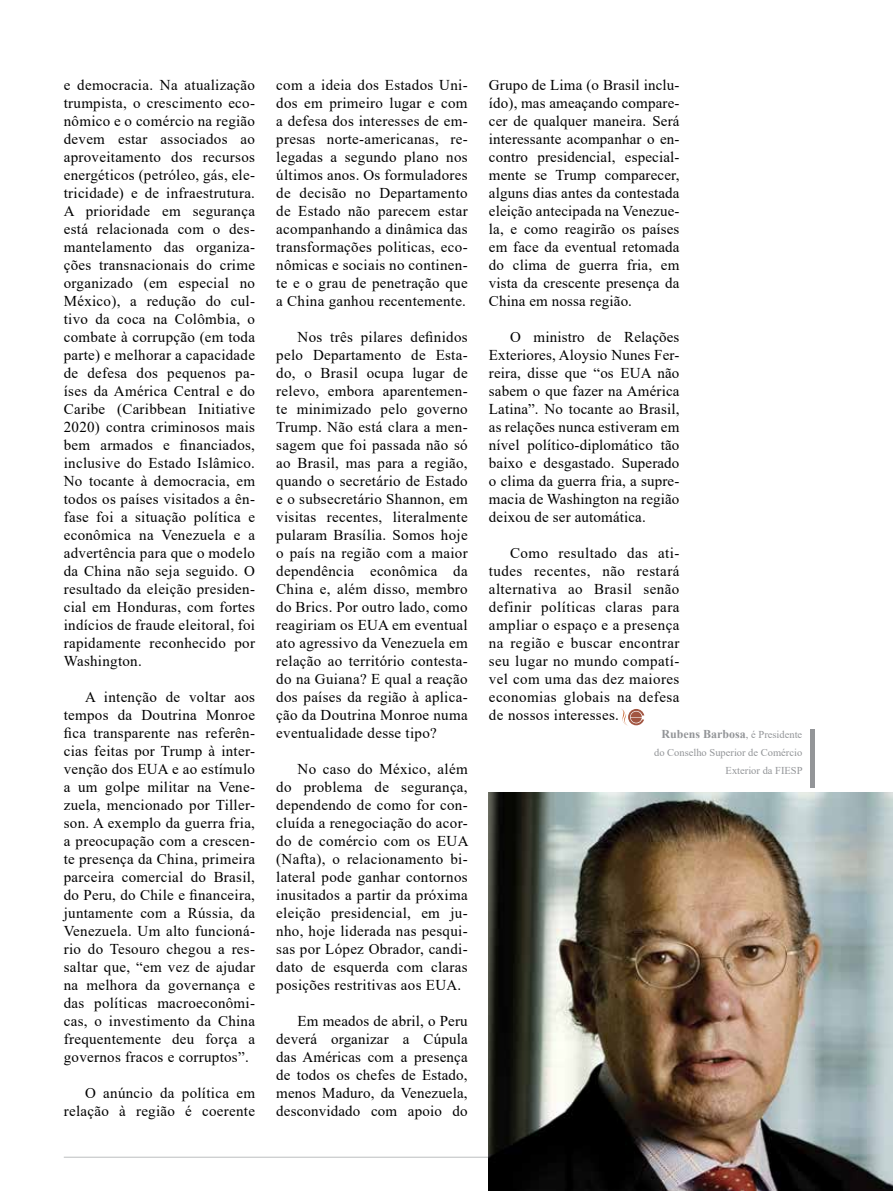
<style>
.page{position:relative;width:893px;height:1191px;background:#fff}
.page>*{position:absolute;margin:0;border:0;box-sizing:border-box;transform-origin:0 0}
.t1{font:15px/18px "Times New Roman";letter-spacing:.02em;color:#000;text-align:justify}
.t2{font:700 12px "Times New Roman";color:#939598}
.t3{font:10.5px/18px "Times New Roman";color:#939598;text-align:right}
.s1{font-weight:400;font-size:10.5px}
</style>
<div class="page">
<hr style="left:64px;top:1157px;width:789px;height:1px;background:#bcbec0">
<img style="left:489px;top:792px;width:404px;height:399px">
<hr style="left:811px;top:729px;width:4px;height:58px;background:#939598">
<svg style="left:621px;top:708px;width:23px;height:17px"></svg>
<p class="t1" style="left:64px;top:76px;width:193px">e democracia. Na atualização trumpista, o crescimento eco&shy;nômico e o comércio na região devem estar associados ao aproveitamento dos recursos energéticos (petróleo, gás, ele&shy;tricidade) e de infraestrutura.<br>A prioridade em segurança está relacionada com o des&shy;mantelamento das organiza&shy;ções transnacionais do crime organizado (em especial no México), a redução do cul&shy;tivo da coca na Colômbia, o combate à corrupção (em toda parte) e melhorar a capacidade de defesa dos pequenos pa&shy;íses da América Central e do Caribe (Caribbean Initiative 2020) contra criminosos mais bem armados e financiados, inclusive do Estado Islâmico.<br>No tocante à democracia, em todos os países visitados a ên&shy;fase foi a situação política e econômica na Venezuela e a advertência para que o modelo da China não seja seguido. O resultado da eleição presiden&shy;cial em Honduras, com fortes indícios de fraude eleitoral, foi rapidamente reconhecido por Washington.</p>
<p class="t1" style="left:64px;top:688px;width:193px;text-indent:21px">A intenção de voltar aos tempos da Doutrina Monroe fica transparente nas referên&shy;cias feitas por Trump à inter&shy;venção dos EUA e ao estímulo a um golpe militar na Vene&shy;zuela, mencionado por Tiller&shy;son. A exemplo da guerra fria, a preocupação com a crescen&shy;te presença da China, primeira parceira comercial do Brasil, do Peru, do Chile e financeira, juntamente com a Rússia, da Venezuela. Um alto funcioná&shy;rio do Tesouro chegou a res&shy;saltar que, “em vez de ajudar na melhora da governança e das políticas macroeconômi&shy;cas, o investimento da China frequentemente deu força a governos fracos e corruptos”.</p>
<p class="t1" style="left:64px;top:1084px;width:193px;text-align:right">O anúncio da política em relação à região é coerente</p>
<p class="t1" style="left:276px;top:76px;width:193px">com a ideia dos Estados Uni&shy;dos em primeiro lugar e com a defesa dos interesses de em&shy;presas norte-americanas, re&shy;legadas a segundo plano nos últimos anos. Os formuladores de decisão no Departamento de Estado não parecem estar acompanhando a dinâmica das transformações politicas, eco&shy;nômicas e sociais no continen&shy;te e o grau de penetração que a China ganhou recentemente.</p>
<p class="t1" style="left:276px;top:328px;width:193px;text-indent:21px">Nos três pilares definidos pelo Departamento de Esta&shy;do, o Brasil ocupa lugar de relevo, embora aparentemen&shy;te minimizado pelo governo Trump. Não está clara a men&shy;sagem que foi passada não só ao Brasil, mas para a região, quando o secretário de Estado e o subsecretário Shannon, em visitas recentes, literalmente pularam Brasília. Somos hoje o país na região com a maior dependência econômica da China e, além disso, membro do Brics. Por outro lado, como reagiriam os EUA em eventual ato agressivo da Venezuela em relação ao território contesta&shy;do na Guiana? E qual a reação dos países da região à aplica&shy;ção da Doutrina Monroe numa eventualidade desse tipo?</p>
<p class="t1" style="left:276px;top:760px;width:194px;text-indent:21px">No caso do México, além do problema de segurança, dependendo de como for con&shy;cluída a renegociação do acor&shy;do de comércio com os EUA (Nafta), o relacionamento bi&shy;lateral pode ganhar contornos inusitados a partir da próxima eleição presidencial, em ju&shy;nho, hoje liderada nas pesqui&shy;sas por López Obrador, candi&shy;dato de esquerda com claras posições restritivas aos EUA.</p>
<p class="t1" style="left:276px;top:1012px;width:193px;text-indent:21px">Em meados de abril, o Peru deverá organizar a Cúpula das Américas com a presença de todos os chefes de Estado, menos Maduro, da Venezuela, desconvidado com apoio do</p>
<p class="t1" style="left:489px;top:76px;width:192px">Grupo de Lima (o Brasil inclu&shy;ído), mas ameaçando compare&shy;cer de qualquer maneira. Será interessante acompanhar o en&shy;contro presidencial, especial&shy;mente se Trump comparecer, alguns dias antes da contestada eleição antecipada na Venezue&shy;la, e como reagirão os países em face da eventual retomada do clima de guerra fria, em vista da crescente presença da China em nossa região.</p>
<p class="t1" style="left:489px;top:328px;width:192px;text-indent:21px">O ministro de Relações Exteriores, Aloysio Nunes Fer&shy;reira, disse que “os EUA não sabem o que fazer na América Latina”. No tocante ao Brasil, as relações nunca estiveram em nível político-diplomático tão baixo e desgastado. Superado o clima da guerra fria, a supre&shy;macia de Washington na região deixou de ser automática.</p>
<p class="t1" style="left:489px;top:544px;width:192px;text-indent:21px">Como resultado das ati&shy;tudes recentes, não restará alternativa ao Brasil senão definir políticas claras para ampliar o espaço e a presença na região e buscar encontrar seu lugar no mundo compatí&shy;vel com uma das dez maiores economias globais na defesa de nossos interesses.</p>
<p class="t2" style="left:662px;top:725px;width:142px">Rubens Barbosa<span class="s1">, é Presidente</span></p>
<p class="t3" style="left:654px;top:743px;width:150px">do Conselho Superior de Comércio<br>Exterior da FIESP</p>
</div>
